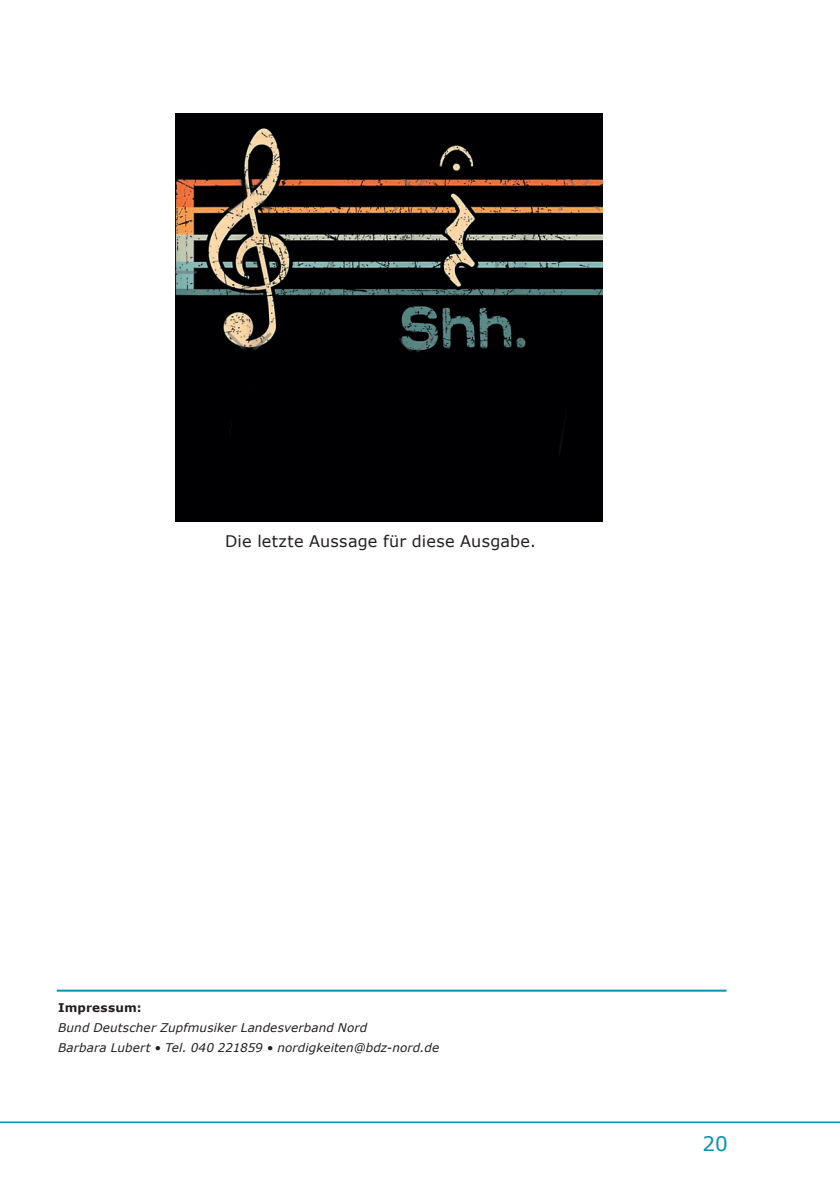
<style>
.page{position:relative;width:840px;height:1191px;background:#fff}
.page>*{position:absolute;margin:0;border:0;box-sizing:border-box;transform-origin:0 0}
.t1{font:20px "Verdana";color:#0094b0}
.t2{font:16px "Verdana";letter-spacing:.015em;color:#231f20}
.t3{font:italic 12px/20px "Verdana";letter-spacing:.01em;color:#231f20}
.t4{font:700 12px "Verdana";letter-spacing:.015em;color:#231f20}
</style>
<div class="page">
<hr style="left:0;top:1121px;width:839px;height:2px;background:#0094b0">
<hr style="left:57px;top:989px;width:669px;height:2px;background:#0094b0">
<img style="left:176px;top:114px;width:425px;height:408px">
<h2 class="t2" style="left:225px;top:530px;width:312px">Die letzte Aussage für diese Ausgabe.</h2>
<p class="t4" style="left:58px;top:999px;width:85px">Impressum:</p>
<p class="t3" style="left:58px;top:1018px;width:382px">Bund Deutscher Zupfmusiker Landesverband Nord<br>Barbara Lubert • Tel. 040 221859 • nordigkeiten@bdz-nord.de</p>
<h1 class="t1" style="left:702px;top:1130px;width:27px">20</h1>
</div>
